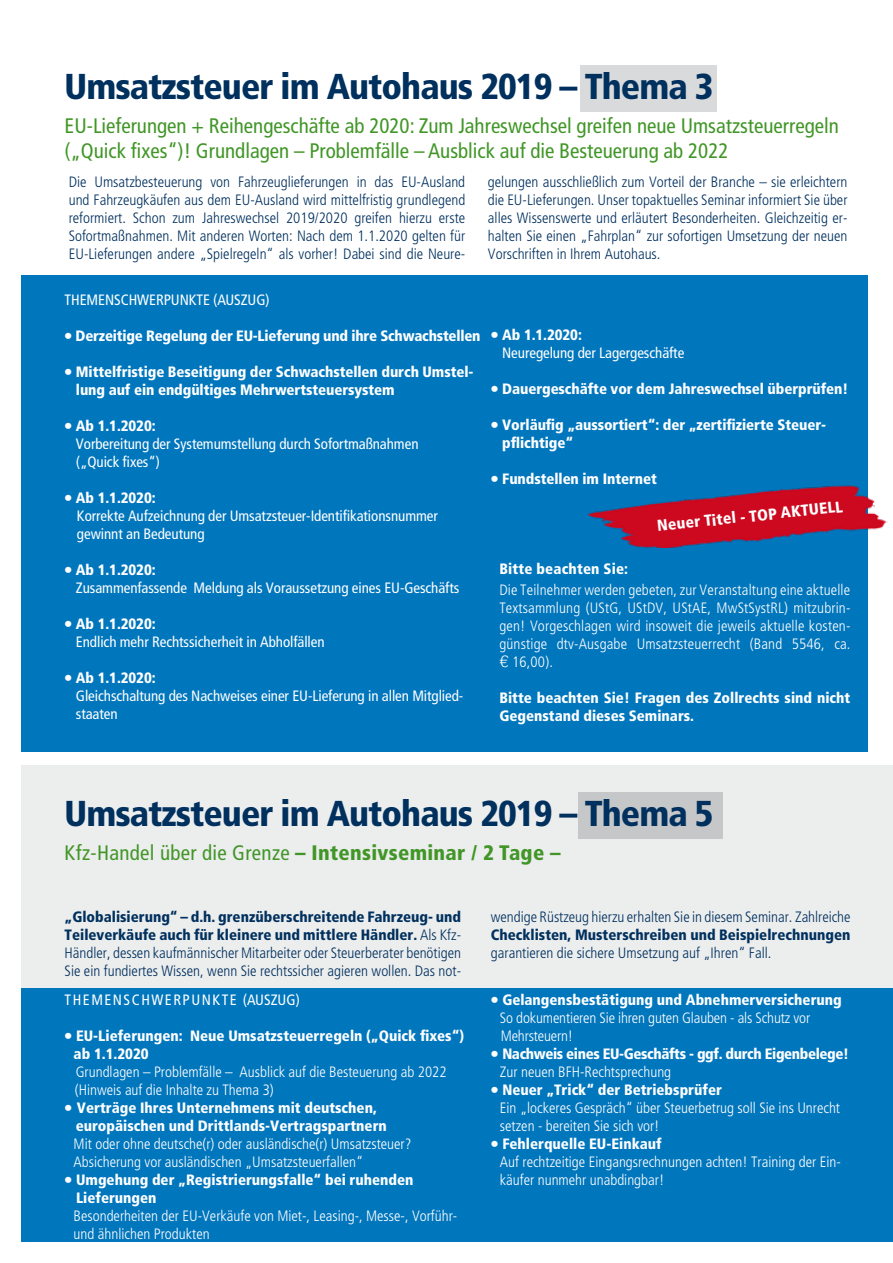
<style>
.page{position:relative;width:893px;height:1263px;background:#fff}
.page>*{position:absolute;margin:0;border:0;box-sizing:border-box;transform-origin:0 0}
.t1{font:900 condensed 36px "Frutiger";letter-spacing:-.025em;color:#00305e}
.t2{font:condensed 21px/25.2px "Frutiger";color:#419627}
.t3{font:900 condensed 15.75px "Frutiger";color:#fff}
.t4{font:300 condensed 15px/18px "Frutiger";color:#00305e;text-align:justify}
.t5{font:300 condensed 15px/18px "Frutiger";color:#fff}
.t6{font:900 condensed 15px/18px "Frutiger";letter-spacing:-.005em;color:#fff}
.t7{font:condensed 15px/18px "Frutiger";letter-spacing:-.005em;color:#fff}
.t8{font:900 condensed 15px/18px "Frutiger";letter-spacing:-.025em;color:#fff}
.t9{font:900 condensed 15px "Frutiger";color:#00305e}
.t10{font:condensed 15px "Frutiger";letter-spacing:.1em;color:#fff}
.s1{font-family:"Sassoon Primary Com";font-weight:500;font-stretch:normal}
.s2{font-weight:900}
.s3{font-family:"Helvetica";font-stretch:normal;font-size:16.5px}
.s4{font-weight:300}
</style>
<div class="page">
<div style="left:580px;top:65px;width:137px;height:47px;background:#d9dadb"></div>
<div style="left:21px;top:765px;width:872px;height:477px;background:#eceded"></div>
<div style="left:21px;top:988px;width:872px;height:254px;background:#0076bd"></div>
<div style="left:21px;top:275px;width:846px;height:477px;background:#0076bd"></div>
<div style="left:578px;top:792px;width:145px;height:47px;background:#c6c7c8"></div>
<img style="left:588px;top:483px;width:299px;height:65px">
<svg style="left:759px;top:495px;width:62px;height:13px"></svg>
<h1 class="t1" style="left:65px;top:65px;width:650px">Umsatzsteuer im Autohaus 2019 – Thema 3</h1>
<h2 class="t2" style="left:65px;top:113px;width:776px">EU-Lieferungen + Reihengeschäfte ab 2020: Zum Jahreswechsel greifen neue Umsatzsteuerregeln („Quick fixes“)! Grundlagen – Problemfälle – Ausblick auf die Besteuerung ab 2022</h2>
<p class="t4" style="left:69px;top:173px;width:398px">Die Umsatzbesteuerung von Fahrzeuglieferungen in das EU-Ausland und Fahrzeugkäufen aus dem EU-Ausland wird mittelfristig grundlegend reformiert. Schon zum Jahreswechsel 2019/2020 greifen hierzu erste Sofortmaßnahmen. Mit anderen Worten: Nach dem 1.1.2020 gelten für EU-Lieferungen andere „Spielregeln“ als vorher! Dabei sind die Neure-</p>
<p class="t4" style="left:488px;top:173px;width:361px">gelungen ausschließlich zum Vorteil der Branche – sie erleichtern die EU-Lieferungen. Unser topaktuelles Seminar informiert Sie über alles Wissenswerte und erläutert Besonderheiten. Gleichzeitig er&shy;halten Sie einen „Fahrplan“ zur sofortigen Umsetzung der neuen Vorschriften in Ihrem Autohaus.</p>
<p class="t7" style="left:65px;top:291px;width:207px">THEMENSCHWERPUNKTE (AUSZUG)</p>
<p class="t6" style="left:65px;top:326px;width:417px"><span class="s1">•</span> Derzeitige Regelung der EU-Lieferung und ihre Schwachstellen</p>
<p class="t6" style="left:76px;top:362px;width:399px;text-indent:-11px"><span class="s1">•</span> Mittelfristige Beseitigung der Schwachstellen durch Umstel&shy;lung auf ein endgültiges Mehrwertsteuersystem</p>
<p class="t7" style="left:76px;top:417px;width:344px;text-indent:-11px"><span class="s1">•</span> <span class="s2">Ab 1.1.2020:<br></span>Vorbereitung der Systemumstellung durch Sofortmaßnahmen („Quick fixes“)</p>
<p class="t7" style="left:77px;top:489px;width:362px;text-indent:-12px"><span class="s1">•</span> <span class="s2">Ab 1.1.2020:<br></span>Korrekte Aufzeichnung der Umsatzsteuer-Identifikationsnummer gewinnt an Bedeutung</p>
<p class="t7" style="left:76px;top:561px;width:385px;text-indent:-11px"><span class="s1">•</span> <span class="s2">Ab 1.1.2020:<br></span>Zusammenfassende Meldung als Voraussetzung eines EU-Geschäfts</p>
<p class="t7" style="left:76px;top:615px;width:250px;text-indent:-11px"><span class="s1">•</span> <span class="s2">Ab 1.1.2020:<br></span>Endlich mehr Rechtssicherheit in Abholfällen</p>
<p class="t7" style="left:76px;top:669px;width:389px;text-indent:-11px"><span class="s1">•</span> <span class="s2">Ab 1.1.2020:<br></span>Gleichschaltung des Nachweises einer EU-Lieferung in allen Mitglied&shy;staaten</p>
<p class="t7" style="left:502px;top:326px;width:184px;text-indent:-11px"><span class="s1">•</span> <span class="s2">Ab 1.1.2020:<br></span>Neuregelung der Lagergeschäfte</p>
<p class="t6" style="left:491px;top:380px;width:359px"><span class="s1">•</span> Dauergeschäfte vor dem Jahreswechsel überprüfen!</p>
<p class="t6" style="left:502px;top:416px;width:325px;text-indent:-11px"><span class="s1">•</span> Vorläufig „aussortiert“: der „zertifizierte Steuer&shy;pflichtige“</p>
<p class="t6" style="left:491px;top:470px;width:167px"><span class="s1">•</span> Fundstellen im Internet</p>
<p class="t3" style="left:656px;top:516px;width:188px;rotate:-6deg">Neuer Titel - TOP AKTUELL</p>
<p class="t6" style="left:499px;top:560px;width:130px">Bitte beachten Sie:</p>
<p class="t5" style="left:499px;top:581px;width:353px;text-align:justify">Die Teilnehmer werden gebeten, zur Veranstaltung eine aktuelle Textsammlung (UStG, UStDV, UStAE, MwStSystRL) mitzubrin&shy;gen! Vorgeschlagen wird insoweit die jeweils aktuelle kosten&shy;günstige dtv-Ausgabe Umsatzsteuerrecht (Band 5546, ca. <span class="s3">€</span> 16,00).</p>
<p class="t6" style="left:499px;top:689px;width:352px">Bitte beachten Sie! Fragen des Zollrechts sind nicht<br>Gegenstand dieses Seminars.</p>
<h1 class="t1" style="left:65px;top:792px;width:650px">Umsatzsteuer im Autohaus 2019 – Thema 5</h1>
<h2 class="t2" style="left:65px;top:840px;width:497px">Kfz-Handel über die Grenze <span class="s2">– Intensivseminar / 2 Tage –</span></h2>
<p class="t4" style="left:65px;top:908px;width:398px"><span class="s2">„Globalisierung“ – d.h. grenzüberschreitende Fahrzeug- und Teileverkäufe auch für kleinere und mittlere Händler.</span> Als Kfz-Händler, dessen kaufmännischer Mitarbeiter oder Steuerberater benötigen Sie ein fundiertes Wissen, wenn Sie rechtssicher agieren wollen. Das not-</p>
<p class="t10" style="left:65px;top:991px;width:237px">THEMENSCHWERPUNKTE (AUSZUG)</p>
<p class="t6" style="left:74px;top:1026px;width:392px;text-indent:-9px"><span class="s1">•</span> EU-Lieferungen: Neue Umsatzsteuerregeln („Quick fixes“) ab 1.1.2020</p>
<p class="t5" style="left:75px;top:1063px;width:373px">Grundlagen – Problemfälle – Ausblick auf die Besteuerung ab 2022 (Hinweis auf die Inhalte zu Thema 3)</p>
<p class="t6" style="left:76px;top:1098px;width:313px;text-indent:-11px"><span class="s1">•</span> Verträge Ihres Unternehmens mit deutschen, europäischen und Drittlands-Vertragspartnern</p>
<p class="t5" style="left:74px;top:1135px;width:339px">Mit oder ohne deutsche(r) oder ausländische(r) Umsatzsteuer?<br>Absicherung vor ausländischen „Umsatzsteuerfallen“</p>
<p class="t6" style="left:76px;top:1170px;width:339px;text-indent:-11px"><span class="s1">•</span> Umgehung der „Registrierungsfalle“ bei ruhenden<br>Lieferungen</p>
<p class="t5" style="left:74px;top:1207px;width:385px">Besonderheiten der EU-Verkäufe von Miet-, Leasing-, Messe-, Vorführ&shy;und ähnlichen Produkten</p>
<p class="t4" style="left:491px;top:908px;width:361px">wendige Rüstzeug hierzu erhalten Sie in diesem Seminar. Zahlreiche</p>
<p class="t9" style="left:491px;top:926px;width:361px">Checklisten, Musterschreiben und Beispielrechnungen</p>
<p class="t4" style="left:491px;top:944px;width:282px">garantieren die sichere Umsetzung auf „Ihren“ Fall.</p>
<p class="t5" style="left:500px;top:991px;width:343px;text-indent:-9px"><span class="s1">•</span> <span class="s2">Gelangensbestätigung und Abnehmerversicherung<br></span>So dokumentieren Sie ihren guten Glauben - als Schutz vor<br>Mehrsteuern!</p>
<p class="t8" style="left:500px;top:1044px;width:351px;text-indent:-9px"><span class="s1">•</span> Nachweis eines EU-Geschäfts - ggf. durch Eigenbelege!<br><span class="s4">Zur neuen BFH-Rechtsprechung</span></p>
<p class="t5" style="left:500px;top:1081px;width:342px;text-indent:-9px"><span class="s1">•</span> <span class="s2">Neuer „Trick“ der Betriebsprüfer<br></span>Ein „lockeres Gespräch“ über Steuerbetrug soll Sie ins Unrecht setzen - bereiten Sie sich vor!</p>
<p class="t5" style="left:500px;top:1135px;width:342px;text-indent:-9px"><span class="s1">•</span> <span class="s2">Fehlerquelle EU-Einkauf<br></span>Auf rechtzeitige Eingangsrechnungen achten! Training der Ein&shy;käufer nunmehr unabdingbar!</p>
</div>
